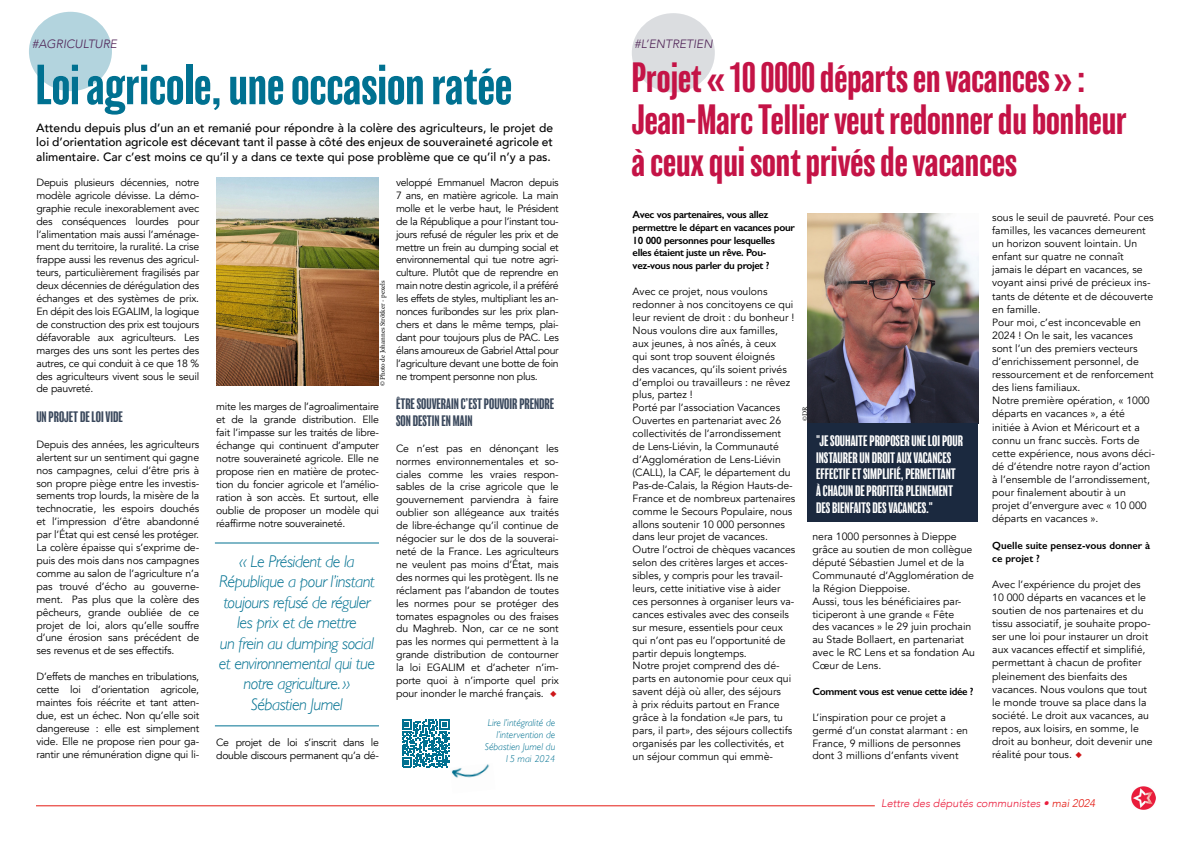
<style>
.page{position:relative;width:1191px;height:842px;background:#fff}
.page>*{position:absolute;margin:0;border:0;box-sizing:border-box;transform-origin:0 0}
.t1{font:condensed 52px "Balboa";color:#007191}
.t2{font:condensed 39px/42px "Balboa";color:#c41346}
.t3{font:italic 300 17px/20.4px "Gill Sans";letter-spacing:-.03em;color:#007191;text-align:center}
.t4{font:condensed 14px/16.8px "Balboa";color:#fff}
.t5{font:condensed 14px/16.8px "Balboa";color:#39475b}
.t6{font:500 12px/14.4px "Avenir";color:#000;text-align:justify}
.t7{font:italic 300 12px "Avenir";color:#502457}
.t8{font:italic 300 11px "Avenir";color:#ea1d3c}
.t9{font:10.5px/12.9px "Avenir";color:#000;text-align:justify}
.t10{font:600 10.5px/12.9px "Gill Sans";letter-spacing:-.03em;color:#000}
.t11{font:10.5px/12.9px "Avenir";letter-spacing:-.03em;color:#000}
.t12{font:600 10.5px/13.1px "Gill Sans";color:#000}
.t13{font:italic 300 10px/12px "Gill Sans";color:#007191;text-align:right}
.t14{font:7px "Minion Pro";letter-spacing:-.005em;color:#000}
.s1{font-family:"Monotype Gurmukhi";color:#cd1719}
.s2{color:#e41b13}
</style>
<div class="page">
<div style="left:29px;top:12px;width:83px;height:79px;background:#b3d4de;border-radius:50%"></div>
<hr style="left:36px;top:805px;width:838px;height:1px;background:#e41b13">
<img style="left:1132px;top:786px;width:23px;height:24px">
<div style="left:632px;top:13px;width:83px;height:80px;background:#dbdde0;border-radius:50%"></div>
<img style="left:807px;top:213px;width:171px;height:210px">
<div style="left:807px;top:423px;width:171px;height:99px;background:#1b293f"></div>
<hr style="left:215px;top:543px;width:164px;height:1px;background:#007191">
<hr style="left:215px;top:726px;width:164px;height:1px;background:#007191">
<img style="left:451px;top:764px;width:39px;height:14px">
<img style="left:217px;top:178px;width:161px;height:208px">
<svg style="left:402px;top:719px;width:47px;height:48px"></svg>
<p class="t7" style="left:32px;top:36px;width:86px">#AGRICULTURE</p>
<h1 class="t1" style="left:36px;top:58px;width:478px">Loi agricole, une occasion ratée</h1>
<p class="t6" style="left:36px;top:120px;width:518px">Attendu depuis plus d’un an et remanié pour répondre à la colère des agriculteurs, le projet de loi d’orientation agricole est décevant tant il passe à côté des enjeux de souveraineté agricole et alimentaire. Car c’est moins ce qu’il y a dans ce texte qui pose problème que ce qu’il n’y a pas.</p>
<p class="t9" style="left:36px;top:176px;width:164px">Depuis plusieurs décennies, notre modèle agricole dévisse. La démo&shy;graphie recule inexorablement avec des conséquences lourdes pour l’alimentation mais aussi l’aménage&shy;ment du territoire, la ruralité. La crise frappe aussi les revenus des agricul&shy;teurs, particulièrement fragilisés par deux décennies de dérégulation des échanges et des systèmes de prix.<br>En dépit des lois EGALIM, la logique de construction des prix est toujours défavorable aux agriculteurs. Les marges des uns sont les pertes des autres, ce qui conduit à ce que 18 % des agriculteurs vivent sous le seuil de pauvreté.</p>
<h3 class="t5" style="left:36px;top:409px;width:88px">UN PROJET DE LOI VIDE</h3>
<p class="t9" style="left:36px;top:438px;width:164px">Depuis des années, les agriculteurs alertent sur un sentiment qui gagne nos campagnes, celui d’être pris à son propre piège entre les investis&shy;sements trop lourds, la misère de la technocratie, les espoirs douchés et l’impression d’être abandonné par l’État qui est censé les protéger.<br>La colère épaisse qui s’exprime de&shy;puis des mois dans nos campagnes comme au salon de l’agriculture n’a pas trouvé d’écho au gouverne&shy;ment. Pas plus que la colère des pêcheurs, grande oubliée de ce projet de loi, alors qu’elle souffre d’une érosion sans précédent de ses revenus et de ses effectifs.</p>
<p class="t9" style="left:36px;top:670px;width:164px">D’effets de manches en tribulations, cette loi d’orientation agricole, maintes fois réécrite et tant atten&shy;due, est un échec. Non qu’elle soit dangereuse : elle est simplement vide. Elle ne propose rien pour ga&shy;rantir une rémunération digne qui li-</p>
<p class="t14" style="left:378px;top:386px;width:107px;rotate:-90deg">© Photo de Johannes Strötker - pexels</p>
<p class="t9" style="left:216px;top:401px;width:164px">mite les marges de l’agroalimentaire et de la grande distribution. Elle fait l’impasse sur les traités de libre&shy;échange qui continuent d’amputer notre souveraineté agricole. Elle ne propose rien en matière de protec&shy;tion du foncier agricole et l’amélio&shy;ration à son accès. Et surtout, elle oublie de proposer un modèle qui réaffirme notre souveraineté.</p>
<h3 class="t3" style="left:219px;top:551px;width:158px">« Le Président de la<br>République a pour l’instant toujours refusé de réguler les prix et de mettre<br>un frein au dumping social et environnemental qui tue notre agriculture. »<br>Sébastien Jumel</h3>
<p class="t11" style="left:216px;top:736px;width:164px">Ce projet de loi s’inscrit dans le double discours permanent qu’a dé-</p>
<p class="t9" style="left:396px;top:176px;width:164px">veloppé Emmanuel Macron depuis 7 ans, en matière agricole. La main molle et le verbe haut, le Président de la République a pour l’instant tou&shy;jours refusé de réguler les prix et de mettre un frein au dumping social et environnemental qui tue notre agri&shy;culture. Plutôt que de reprendre en main notre destin agricole, il a préféré les effets de styles, multipliant les an&shy;nonces furibondes sur les prix plan&shy;chers et dans le même temps, plai&shy;dant pour toujours plus de PAC. Les élans amoureux de Gabriel Attal pour l’agriculture devant une botte de foin ne trompent personne non plus.</p>
<h3 class="t5" style="left:396px;top:396px;width:160px">ÊTRE SOUVERAIN C’EST POUVOIR PRENDRE<br>SON DESTIN EN MAIN</h3>
<p class="t9" style="left:396px;top:442px;width:164px">Ce n’est pas en dénonçant les normes environnementales et so&shy;ciales comme les vraies respon&shy;sables de la crise agricole que le gouvernement parviendra à faire oublier son allégeance aux traités de libre-échange qu’il continue de négocier sur le dos de la souverai&shy;neté de la France. Les agriculteurs ne veulent pas moins d’État, mais des normes qui les protègent. Ils ne réclament pas l’abandon de toutes les normes pour se protéger des tomates espagnoles ou des fraises du Maghreb. Non, car ce ne sont pas les normes qui permettent à la grande distribution de contourner la loi EGALIM et d’acheter n’im&shy;porte quoi à n’importe quel prix pour inonder le marché français. <span class="s1">♦</span></p>
<p class="t13" style="left:485px;top:717px;width:72px">Lire l’intégralité de l’intervention de<br>Sébastien Jumel du<br>15 mai 2024</p>
<p class="t7" style="left:634px;top:36px;width:80px">#L’ENTRETIEN</p>
<h2 class="t2" style="left:632px;top:58px;width:496px">Projet « 10 0000 départs en vacances » :<br>Jean-Marc Tellier veut redonner du bonheur à ceux qui sont privés de vacances</h2>
<p class="t10" style="left:632px;top:208px;width:164px">Avec vos partenaires, vous allez permettre le départ en vacances pour 10 000 personnes pour lesquelles elles étaient juste un rêve. Pou&shy;vez-vous nous parler du projet ?</p>
<p class="t9" style="left:632px;top:285px;width:164px;text-align:left">Avec ce projet, nous voulons redonner à nos concitoyens ce qui leur revient de droit : du bonheur !<br>Nous voulons dire aux familles, aux jeunes, à nos aînés, à ceux<br>qui sont trop souvent éloignés<br>des vacances, qu’ils soient privés d’emploi ou travailleurs : ne rêvez plus, partez !<br>Porté par l’association Vacances<br>Ouvertes en partenariat avec 26 collectivités de l’arrondissement de Lens-Liévin, la Communauté d’Agglomération de Lens-Liévin (CALL), la CAF, le département du<br>Pas-de-Calais, la Région Hauts-de-<br>France et de nombreux partenaires comme le Secours Populaire, nous allons soutenir 10 000 personnes dans leur projet de vacances.<br>Outre l’octroi de chèques vacances selon des critères larges et acces&shy;sibles, y compris pour les travail&shy;leurs, cette initiative vise à aider ces personnes à organiser leurs va&shy;cances estivales avec des conseils sur mesure, essentiels pour ceux qui n’ont pas eu l’opportunité de partir depuis longtemps.<br>Notre projet comprend des dé&shy;parts en autonomie pour ceux qui savent déjà où aller, des séjours<br>à prix réduits partout en France grâce à la fondation «Je pars, tu pars, il part», des séjours collectifs organisés par les collectivités, et un séjour commun qui emmè-</p>
<p class="t14" style="left:800px;top:421px;width:16px;rotate:-90deg">©DR</p>
<h3 class="t4" style="left:816px;top:433px;width:148px">"JE SOUHAITE PROPOSER UNE LOI POUR<br>INSTAURER UN DROIT AUX VACANCES<br>EFFECTIF ET SIMPLIFIÉ, PERMETTANT<br>À CHACUN DE PROFITER PLEINEMENT<br>DES BIENFAITS DES VACANCES."</h3>
<p class="t9" style="left:812px;top:530px;width:164px;text-align:left">nera 1000 personnes à Dieppe grâce au soutien de mon collègue député Sébastien Jumel et de la<br>Communauté d’Agglomération de la Région Dieppoise.<br>Aussi, tous les bénéficiaires par&shy;ticiperont à une grande « Fête<br>des vacances » le 29 juin prochain au Stade Bollaert, en partenariat avec le RC Lens et sa fondation Au<br>Cœur de Lens.</p>
<p class="t10" style="left:812px;top:685px;width:163px">Comment vous est venue cette idée ?</p>
<p class="t9" style="left:812px;top:711px;width:157px;text-align:left">L’inspiration pour ce projet a germé d’un constat alarmant : en<br>France, 9 millions de personnes dont 3 millions d’enfants vivent</p>
<p class="t9" style="left:992px;top:211px;width:164px;text-align:left">sous le seuil de pauvreté. Pour ces familles, les vacances demeurent un horizon souvent lointain. Un enfant sur quatre ne connaît jamais le départ en vacances, se voyant ainsi privé de précieux ins&shy;tants de détente et de découverte en famille.<br>Pour moi, c’est inconcevable en<br>2024 ! On le sait, les vacances sont l’un des premiers vecteurs d’enrichissement personnel, de ressourcement et de renforcement des liens familiaux.<br>Notre première opération, « 1000 départs en vacances », a été initiée à Avion et Méricourt et a connu un franc succès. Forts de cette expérience, nous avons déci&shy;dé d’étendre notre rayon d’action à l’ensemble de l’arrondissement, pour finalement aboutir à un projet d’envergure avec « 10 000 départs en vacances ».</p>
<p class="t12" style="left:992px;top:538px;width:160px">Quelle suite pensez-vous donner à ce projet ?</p>
<p class="t9" style="left:992px;top:578px;width:162px;text-align:left">Avec l’expérience du projet des<br>10 000 départs en vacances et le soutien de nos partenaires et du tissu associatif, je souhaite propo&shy;ser une loi pour instaurer un droit aux vacances effectif et simplifié, permettant à chacun de profiter pleinement des bienfaits des vacances. Nous voulons que tout le monde trouve sa place dans la société. Le droit aux vacances, au repos, aux loisirs, en somme, le droit au bonheur, doit devenir une réalité pour tous. <span class="s1">♦</span></p>
<p class="t8" style="left:881px;top:797px;width:215px">Lettre des députés communistes • <span class="s2">mai 2024</span></p>
</div>
